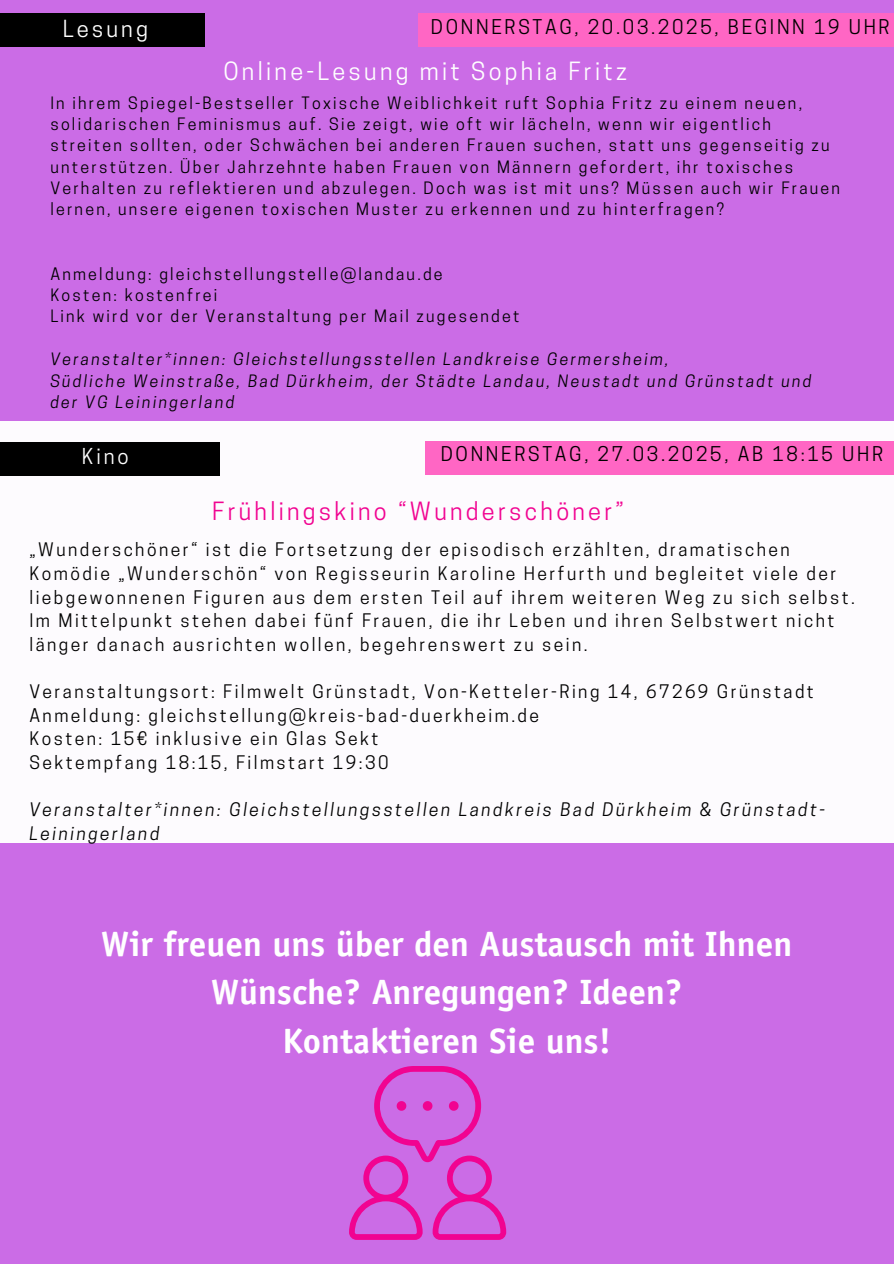
<style>
.page{position:relative;width:894px;height:1264px;background:#fff}
.page>*{position:absolute;margin:0;border:0;box-sizing:border-box;transform-origin:0 0}
.t1{font:700 35.25px/48.3px "Officina Sans Std";color:#fff;text-align:center}
.t2{font:23.55px "Cooper Hewitt";letter-spacing:.14em;color:#f10391}
.t3{font:23.55px "Cooper Hewitt";letter-spacing:.14em;color:#fff}
.t4{font:22.05px "Cooper Hewitt";letter-spacing:.14em;color:#fff}
.t5{font:20.55px "Cooper Hewitt";color:#fff}
.t6{font:19.05px "Cooper Hewitt";letter-spacing:.14em;color:#000}
.t7{font:17.55px/23.7px "Cooper Hewitt";letter-spacing:.14em;color:#000}
.t8{font:italic 17.55px/23.7px "Cooper Hewitt";letter-spacing:.14em;color:#000}
.t9{font:16.05px/21.3px "Cooper Hewitt";letter-spacing:.14em;color:#000}
.t10{font:italic 16.05px/21.3px "Cooper Hewitt";letter-spacing:.14em;color:#000}
</style>
<div class="page">
<div style="left:0;top:0;width:893px;height:1263px;background:#cb6ce6"></div>
<div style="left:0;top:421px;width:893px;height:421px;background:#fff"></div>
<div style="left:425px;top:440px;width:468px;height:34px;background:#ff66c4"></div>
<div style="left:0;top:441px;width:220px;height:34px;background:#000"></div>
<div style="left:0;top:13px;width:205px;height:34px;background:#000"></div>
<div style="left:418px;top:13px;width:475px;height:34px;background:#ff66c4"></div>
<svg style="left:349px;top:1066px;width:157px;height:173px"></svg>
<p class="t4" style="left:63px;top:20px;width:87px">Lesung</p>
<p class="t6" style="left:431px;top:20px;width:460px">DONNERSTAG, 20.03.2025, BEGINN 19 UHR</p>
<p class="t3" style="left:223px;top:63px;width:405px">Online-Lesung mit Sophia Fritz</p>
<h3 class="t9" style="left:50px;top:94px;width:791px">In ihrem Spiegel-Bestseller Toxische Weiblichkeit ruft Sophia Fritz zu einem neuen, solidarischen Feminismus auf. Sie zeigt, wie oft wir lächeln, wenn wir eigentlich streiten sollten, oder Schwächen bei anderen Frauen suchen, statt uns gegenseitig zu unterstützen. Über Jahrzehnte haben Frauen von Männern gefordert, ihr toxisches Verhalten zu reflektieren und abzulegen. Doch was ist mit uns? Müssen auch wir Frauen lernen, unsere eigenen toxischen Muster zu erkennen und zu hinterfragen?</h3>
<h4 class="t9" style="left:50px;top:265px;width:393px">Anmeldung: gleichstellungstelle@landau.de</h4>
<h2 class="t9" style="left:50px;top:286px;width:168px">Kosten: kostenfrei</h2>
<p class="t9" style="left:50px;top:308px;width:470px">Link wird vor der Veranstaltung per Mail zugesendet</p>
<p class="t10" style="left:50px;top:350px;width:619px">Veranstalter*innen: Gleichstellungsstellen Landkreise Germersheim,</p>
<p class="t10" style="left:50px;top:372px;width:762px">Südliche Weinstraße, Bad Dürkheim, der Städte Landau, Neustadt und Grünstadt und der VG Leiningerland</p>
<p class="t5" style="left:82px;top:448px;width:48px">Kino</p>
<p class="t6" style="left:440px;top:447px;width:444px">DONNERSTAG, 27.03.2025, AB 18:15 UHR</p>
<p class="t2" style="left:212px;top:502px;width:413px">Frühlingskino “Wunderschöner”</p>
<h2 class="t7" style="left:29px;top:540px;width:826px">„Wunderschöner“ ist die Fortsetzung der episodisch erzählten, dramatischen Komödie „Wunderschön“ von Regisseurin Karoline Herfurth und begleitet viele der liebgewonnenen Figuren aus dem ersten Teil auf ihrem weiteren Weg zu sich selbst.<br>Im Mittelpunkt stehen dabei fünf Frauen, die ihr Leben und ihren Selbstwert nicht länger danach ausrichten wollen, begehrenswert zu sein.</h2>
<h3 class="t7" style="left:29px;top:682px;width:785px">Veranstaltungsort: Filmwelt Grünstadt, Von-Ketteler-Ring 14, 67269 Grünstadt</h3>
<h2 class="t7" style="left:29px;top:705px;width:511px">Anmeldung: gleichstellung@kreis-bad-duerkheim.de</h2>
<p class="t7" style="left:29px;top:729px;width:350px">Kosten: 15€ inklusive ein Glas Sekt</p>
<p class="t7" style="left:29px;top:752px;width:360px">Sektempfang 18:15, Filmstart 19:30</p>
<p class="t8" style="left:29px;top:800px;width:797px">Veranstalter*innen: Gleichstellungsstellen Landkreis Bad Dürkheim &amp; Grünstadt-<br>Leiningerland</p>
<h1 class="t1" style="left:101px;top:923px;width:692px">Wir freuen uns über den Austausch mit Ihnen<br>Wünsche? Anregungen? Ideen?<br>Kontaktieren Sie uns!</h1>
</div>
